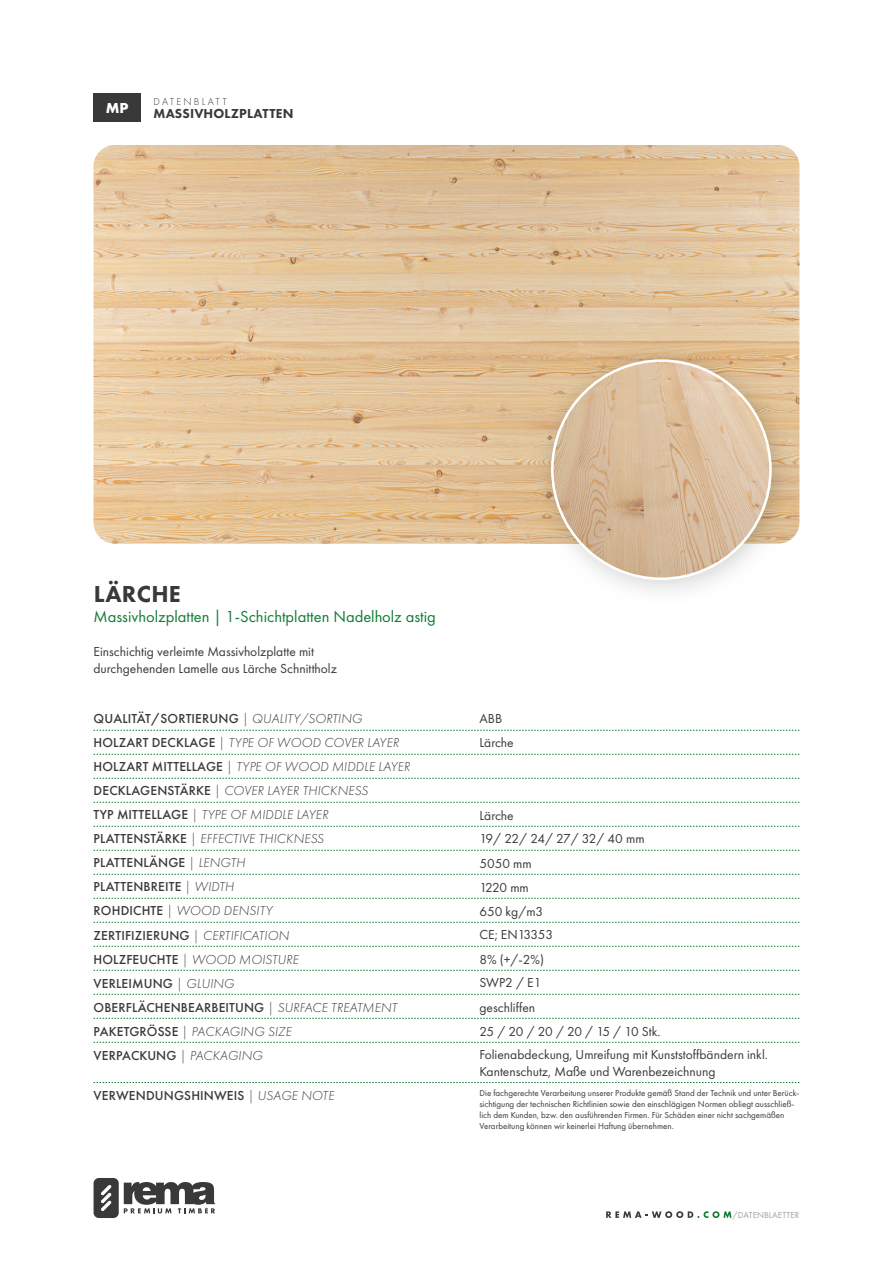
<style>
.page{position:relative;width:893px;height:1263px;background:#fff}
.page>*{position:absolute;margin:0;border:0;box-sizing:border-box;transform-origin:0 0}
.t1{font:800 24px "Futura PT";letter-spacing:.01em;color:#3a3939}
.t2{font:16.5px "Futura PT";color:#107d35}
.t3{font:700 15px "Futura PT";color:#fff}
.t4{font:italic 300 13.5px/24px "Futura PT";letter-spacing:.01em;color:#3a3939}
.t5{font:13.5px/24px "Futura PT";color:#3a3939}
.t6{font:500 13.5px "Futura PT";letter-spacing:.01em;color:#3a3939}
.t7{font:13.5px "Futura PT";letter-spacing:-.05em;color:#3a3939}
.t8{font:800 13.5px "Futura PT";letter-spacing:.01em;color:#3a3939}
.t9{font:300 10.5px "Futura PT";letter-spacing:.21em;color:#3a3939}
.t10{font:9px/10.8px "Futura PT";color:#3a3939}
.t11{font:9px "Futura PT";letter-spacing:.01em;color:#a29f9f}
.s1{font-weight:500;font-style:normal}
.s2{font-weight:300;font-style:italic}
</style>
<div class="page">
<svg style="left:94px;top:1178px;width:121px;height:40px"></svg>
<svg style="left:606px;top:1211px;width:125px;height:7px"></svg>
<img style="left:94px;top:145px;width:705px;height:399px">
<div style="left:94px;top:94px;width:47px;height:28px;background:#3a3939"></div>
<svg style="left:94px;top:730px;width:705px;height:1px"></svg>
<svg style="left:94px;top:826px;width:705px;height:1px"></svg>
<svg style="left:94px;top:922px;width:705px;height:1px"></svg>
<svg style="left:94px;top:778px;width:705px;height:1px"></svg>
<svg style="left:94px;top:874px;width:705px;height:1px"></svg>
<svg style="left:94px;top:970px;width:705px;height:1px"></svg>
<svg style="left:94px;top:994px;width:705px;height:1px"></svg>
<svg style="left:94px;top:754px;width:705px;height:1px"></svg>
<svg style="left:94px;top:850px;width:705px;height:1px"></svg>
<svg style="left:94px;top:946px;width:705px;height:1px"></svg>
<svg style="left:94px;top:802px;width:705px;height:1px"></svg>
<svg style="left:94px;top:898px;width:705px;height:1px"></svg>
<svg style="left:94px;top:1018px;width:705px;height:1px"></svg>
<svg style="left:94px;top:1042px;width:705px;height:1px"></svg>
<svg style="left:94px;top:1082px;width:705px;height:1px"></svg>
<img style="left:570px;top:544px;width:189px;height:47px">
<img style="left:531px;top:339px;width:267px;height:205px">
<img style="left:552px;top:361px;width:218px;height:218px;border-radius:109px">
<p class="t3" style="left:106px;top:99px;width:24px">MP</p>
<p class="t9" style="left:154px;top:95px;width:75px">DATENBLATT</p>
<p class="t8" style="left:154px;top:105px;width:141px">MASSIVHOLZPLATTEN</p>
<h1 class="t1" style="left:94px;top:579px;width:89px">LÄRCHE</h1>
<p class="t2" style="left:94px;top:607px;width:344px">Massivholzplatten | 1-Schichtplatten Nadelholz astig</p>
<p class="t5" style="left:94px;top:644px;width:245px;line-height:16.2px">Einschichtig verleimte Massivholzplatte mit durchgehenden Lamelle aus Lärche Schnittholz</p>
<p class="t4" style="left:94px;top:707px;width:318px"><span class="s1">QUALITÄT/SORTIERUNG</span> | QUALITY/SORTING <span class="s1">HOLZART DECKLAGE</span> | TYPE OF WOOD COVER LAYER <span class="s1">HOLZART MITTELLAGE</span> | TYPE OF WOOD MIDDLE LAYER <span class="s1">DECKLAGENSTÄRKE</span> | COVER LAYER THICKNESS<br><span class="s1">TYP MITTELLAGE</span> | TYPE OF MIDDLE LAYER <span class="s1">PLATTENSTÄRKE</span> | EFFECTIVE THICKNESS <span class="s1">PLATTENLÄNGE</span> | LENGTH<br><span class="s1">PLATTENBREITE</span> | WIDTH<br><span class="s1">ROHDICHTE</span> | WOOD DENSITY<br><span class="s1">ZERTIFIZIERUNG</span> | CERTIFICATION<br><span class="s1">HOLZFEUCHTE</span> | WOOD MOISTURE<br><span class="s1">VERLEIMUNG</span> | GLUING<br><span class="s1">OBERFLÄCHENBEARBEITUNG</span> | SURFACE TREATMENT <span class="s1">PAKETGRÖSSE</span> | PACKAGING SIZE<br><span class="s1">VERPACKUNG</span> | PACKAGING</p>
<p class="t6" style="left:94px;top:1087px;width:242px">VERWENDUNGSHINWEIS <span class="s2">| USAGE NOTE</span></p>
<p class="t5" style="left:479px;top:707px;width:24px">ABB</p>
<p class="t5" style="left:479px;top:731px;width:36px">Lärche</p>
<p class="t5" style="left:479px;top:803px;width:36px">Lärche</p>
<p class="t7" style="left:479px;top:831px;width:167px">19/ 22/ 24/ 27/ 32/ 40 mm</p>
<p class="t5" style="left:479px;top:851px;width:54px">5050 mm<br>1220 mm</p>
<p class="t5" style="left:479px;top:899px;width:65px">650 kg/m3</p>
<p class="t5" style="left:479px;top:947px;width:66px">8% (+/-2%)</p>
<p class="t5" style="left:479px;top:995px;width:183px">geschliffen<br>25 / 20 / 20 / 20 / 15 / 10 Stk.</p>
<p class="t5" style="left:479px;top:923px;width:75px">CE; EN13353</p>
<p class="t5" style="left:479px;top:971px;width:63px">SWP2 / E1</p>
<p class="t5" style="left:479px;top:1047px;width:290px;line-height:16.2px">Folienabdeckung, Umreifung mit Kunststoffbändern inkl.<br>Kantenschutz, Maße und Warenbezeichnung</p>
<p class="t10" style="left:479px;top:1088px;width:321px">Die fachgerechte Verarbeitung unserer Produkte gemäß Stand der Technik und unter Berück&shy;sichtigung der technischen Richtlinien sowie den einschlägigen Normen obliegt ausschließ&shy;lich dem Kunden, bzw. den ausführenden Firmen. Für Schäden einer nicht sachgemäßen Verarbeitung können wir keinerlei Haftung übernehmen.</p>
<p class="t11" style="left:732px;top:1210px;width:69px">/DATENBLAETTER</p>
</div>
